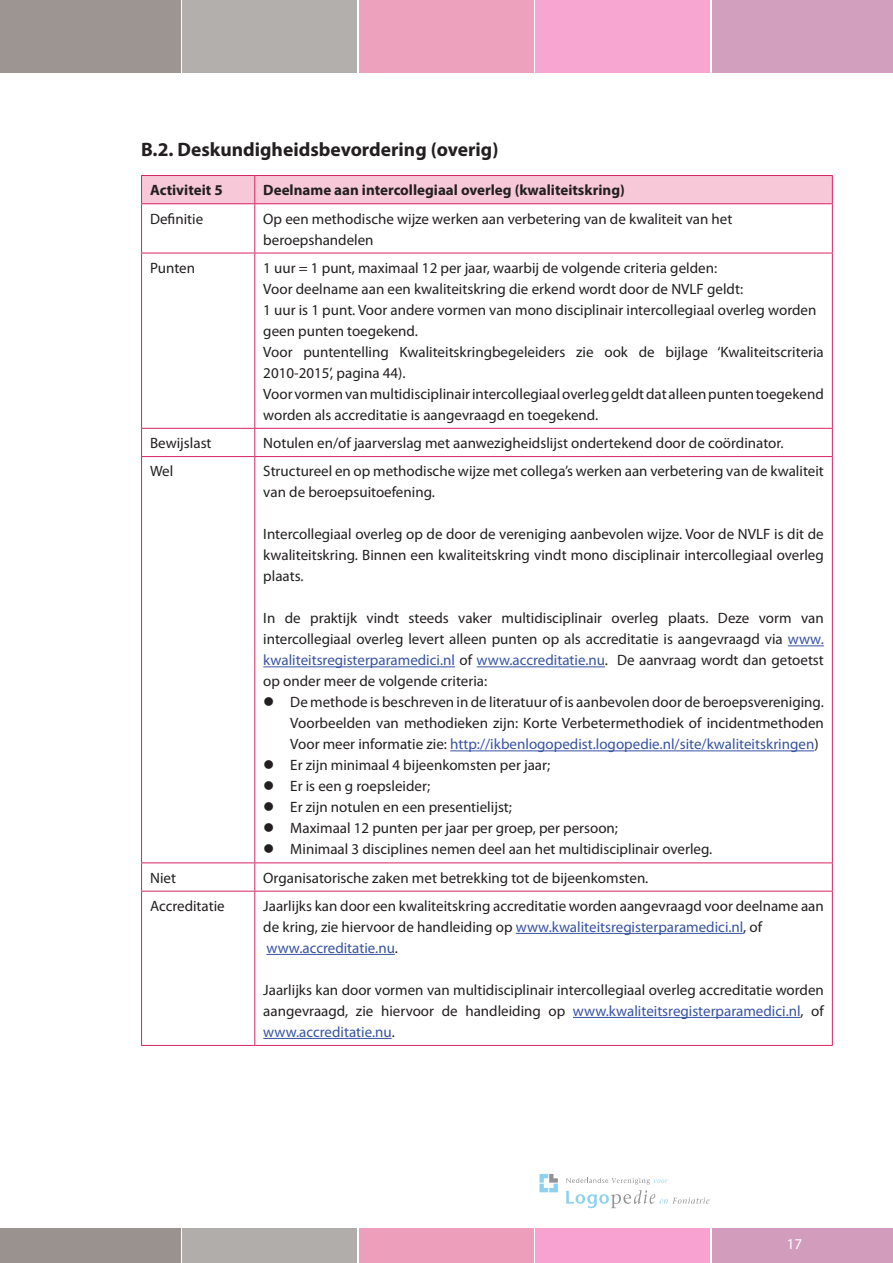
<style>
.page{position:relative;width:893px;height:1263px;background:#fff}
.page>*{position:absolute;margin:0;border:0;box-sizing:border-box;transform-origin:0 0}
.t1{font:700 19.5px "Myriad Pro";color:#231f20}
.t2{font:15px/21px "Myriad Pro";color:#231f20}
.t3{font:700 15px "Myriad Pro";color:#231f20}
.t4{font:15px "Myriad Pro";color:#fff}
.s1{color:#3853a3}
</style>
<div class="page">
<div style="left:0;top:0;width:180px;height:72px;background:#9c9592"></div>
<div style="left:182px;top:0;width:175px;height:72px;background:#b3afad"></div>
<div style="left:359px;top:0;width:174px;height:72px;background:#eea1bc"></div>
<div style="left:536px;top:0;width:174px;height:72px;background:#f7a5d1"></div>
<div style="left:712px;top:0;width:181px;height:72px;background:#d39fbe"></div>
<div style="left:0;top:1229px;width:180px;height:34px;background:#99928f"></div>
<div style="left:182px;top:1229px;width:175px;height:34px;background:#b1adab"></div>
<div style="left:359px;top:1229px;width:174px;height:34px;background:#ed9eba"></div>
<div style="left:536px;top:1229px;width:174px;height:34px;background:#f7a2d0"></div>
<div style="left:712px;top:1229px;width:181px;height:34px;background:#d29dbc"></div>
<svg style="left:566px;top:1178px;width:143px;height:30px"></svg>
<svg style="left:539px;top:1174px;width:19px;height:18px"></svg>
<div style="left:141px;top:175px;width:692px;height:28px;background:#f6c8d8"></div>
<hr style="left:141px;top:203px;width:114px;height:1px;background:#d82464">
<hr style="left:141px;top:204px;width:1px;height:49px;background:#d82464">
<hr style="left:255px;top:203px;width:578px;height:1px;background:#d82464">
<hr style="left:254px;top:204px;width:1px;height:49px;background:#d82464">
<hr style="left:832px;top:204px;width:1px;height:49px;background:#d82464">
<hr style="left:141px;top:253px;width:114px;height:1px;background:#d82464">
<hr style="left:141px;top:253px;width:1px;height:175px;background:#d82464">
<hr style="left:255px;top:253px;width:578px;height:1px;background:#d82464">
<hr style="left:254px;top:253px;width:1px;height:175px;background:#d82464">
<hr style="left:832px;top:253px;width:1px;height:175px;background:#d82464">
<hr style="left:141px;top:428px;width:114px;height:1px;background:#d82464">
<svg style="left:141px;top:429px;width:1px;height:27px"></svg>
<hr style="left:255px;top:428px;width:578px;height:1px;background:#d82464">
<svg style="left:254px;top:429px;width:1px;height:27px"></svg>
<svg style="left:832px;top:429px;width:1px;height:27px"></svg>
<hr style="left:141px;top:456px;width:114px;height:1px;background:#d82464">
<hr style="left:141px;top:457px;width:1px;height:405px;background:#d82464">
<hr style="left:255px;top:456px;width:578px;height:1px;background:#d82464">
<hr style="left:254px;top:457px;width:1px;height:405px;background:#d82464">
<hr style="left:832px;top:457px;width:1px;height:405px;background:#d82464">
<hr style="left:141px;top:862px;width:114px;height:1px;background:#d82464">
<svg style="left:141px;top:863px;width:1px;height:28px"></svg>
<hr style="left:255px;top:862px;width:578px;height:1px;background:#d82464">
<svg style="left:254px;top:863px;width:1px;height:28px"></svg>
<svg style="left:832px;top:863px;width:1px;height:28px"></svg>
<hr style="left:141px;top:891px;width:114px;height:1px;background:#d82464">
<hr style="left:141px;top:891px;width:1px;height:154px;background:#d82464">
<hr style="left:255px;top:891px;width:578px;height:1px;background:#d82464">
<hr style="left:254px;top:891px;width:1px;height:154px;background:#d82464">
<hr style="left:832px;top:891px;width:1px;height:154px;background:#d82464">
<hr style="left:141px;top:1045px;width:114px;height:1px;background:#d82464">
<hr style="left:255px;top:1045px;width:578px;height:1px;background:#d82464">
<hr style="left:788px;top:645px;width:36px;height:1px;background:#3853a3">
<hr style="left:263px;top:666px;width:192px;height:1px;background:#3853a3">
<hr style="left:477px;top:666px;width:128px;height:1px;background:#3853a3">
<hr style="left:450px;top:750px;width:364px;height:1px;background:#3853a3">
<hr style="left:516px;top:933px;width:227px;height:1px;background:#3853a3">
<hr style="left:266px;top:954px;width:129px;height:1px;background:#3853a3">
<hr style="left:573px;top:1017px;width:227px;height:1px;background:#3853a3">
<hr style="left:263px;top:1038px;width:129px;height:1px;background:#3853a3">
<h1 class="t1" style="left:141px;top:137px;width:359px">B.2. Deskundigheidsbevordering (overig)</h1>
<p class="t3" style="left:150px;top:180px;width:74px">Activiteit 5</p>
<p class="t3" style="left:263px;top:180px;width:363px">Deelname aan intercollegiaal overleg (kwaliteitskring)</p>
<p class="t2" style="left:150px;top:208px;width:55px">Definitie</p>
<p class="t2" style="left:263px;top:208px;width:471px">Op een methodische wijze werken aan verbetering van de kwaliteit van het beroepshandelen</p>
<p class="t2" style="left:150px;top:257px;width:47px">Punten</p>
<p class="t2" style="left:263px;top:257px;width:562px">1 uur = 1 punt, maximaal 12 per jaar, waarbij de volgende criteria gelden:<br>Voor deelname aan een kwaliteitskring die erkend wordt door de NVLF geldt:<br>1 uur is 1 punt. Voor andere vormen van mono disciplinair intercollegiaal overleg worden geen punten toegekend.<br>Voor puntentelling Kwaliteitskringbegeleiders zie ook de bijlage ‘Kwaliteitscriteria 2010-2015’, pagina 44).<br>Voor vormen van multidisciplinair intercollegiaal overleg geldt dat alleen punten toegekend worden als accreditatie is aangevraagd en toegekend.</p>
<p class="t2" style="left:150px;top:432px;width:63px">Bewijslast</p>
<p class="t2" style="left:263px;top:432px;width:522px">Notulen en/of jaarverslag met aanwezigheidslijst ondertekend door de coördinator.</p>
<p class="t2" style="left:150px;top:461px;width:25px">Wel</p>
<p class="t2" style="left:263px;top:461px;width:562px">Structureel en op methodische wijze met collega’s werken aan verbetering van de kwaliteit van de beroepsuitoefening.</p>
<p class="t2" style="left:263px;top:524px;width:562px;text-align:justify">Intercollegiaal overleg op de door de vereniging aanbevolen wijze. Voor de NVLF is dit de kwaliteitskring. Binnen een kwaliteitskring vindt mono disciplinair intercollegiaal overleg plaats.</p>
<p class="t2" style="left:263px;top:608px;width:562px;text-align:justify">In de praktijk vindt steeds vaker multidisciplinair overleg plaats. Deze vorm van intercollegiaal overleg levert alleen punten op als accreditatie is aangevraagd via <span class="s1">www. kwaliteitsregisterparamedici.nl</span> of <span class="s1">www.accreditatie.nu</span>. De aanvraag wordt dan getoetst op onder meer de volgende criteria:</p>
<p class="t2" style="left:290px;top:692px;width:535px">De methode is beschreven in de literatuur of is aanbevolen door de beroepsvereniging.<br>Voorbeelden van methodieken zijn: Korte Verbetermethodiek of incidentmethoden Voor meer informatie zie: <span class="s1">http://ikbenlogopedist.logopedie.nl/site/kwaliteitskringen</span>)<br>Er zijn minimaal 4 bijeenkomsten per jaar;<br>Er is een g roepsleider;<br>Er zijn notulen en een presentielijst;<br>Maximaal 12 punten per jaar per groep, per persoon;<br>Minimaal 3 disciplines nemen deel aan het multidisciplinair overleg.</p>
<p class="t2" style="left:150px;top:867px;width:28px">Niet</p>
<p class="t2" style="left:263px;top:867px;width:387px">Organisatorische zaken met betrekking tot de bijeenkomsten.</p>
<p class="t2" style="left:150px;top:895px;width:76px">Accreditatie</p>
<p class="t2" style="left:263px;top:895px;width:562px">Jaarlijks kan door een kwaliteitskring accreditatie worden aangevraagd voor deelname aan de kring, zie hiervoor de handleiding op <span class="s1">www.kwaliteitsregisterparamedici.nl</span>, of <span class="s1">www.accreditatie.nu</span>.</p>
<p class="t2" style="left:263px;top:979px;width:562px;text-align:justify">Jaarlijks kan door vormen van multidisciplinair intercollegiaal overleg accreditatie worden aangevraagd, zie hiervoor de handleiding op <span class="s1">www.kwaliteitsregisterparamedici.nl</span>, of <span class="s1">www.accreditatie.nu</span>.</p>
<p class="t4" style="left:787px;top:1235px;width:17px">17</p>
</div>
